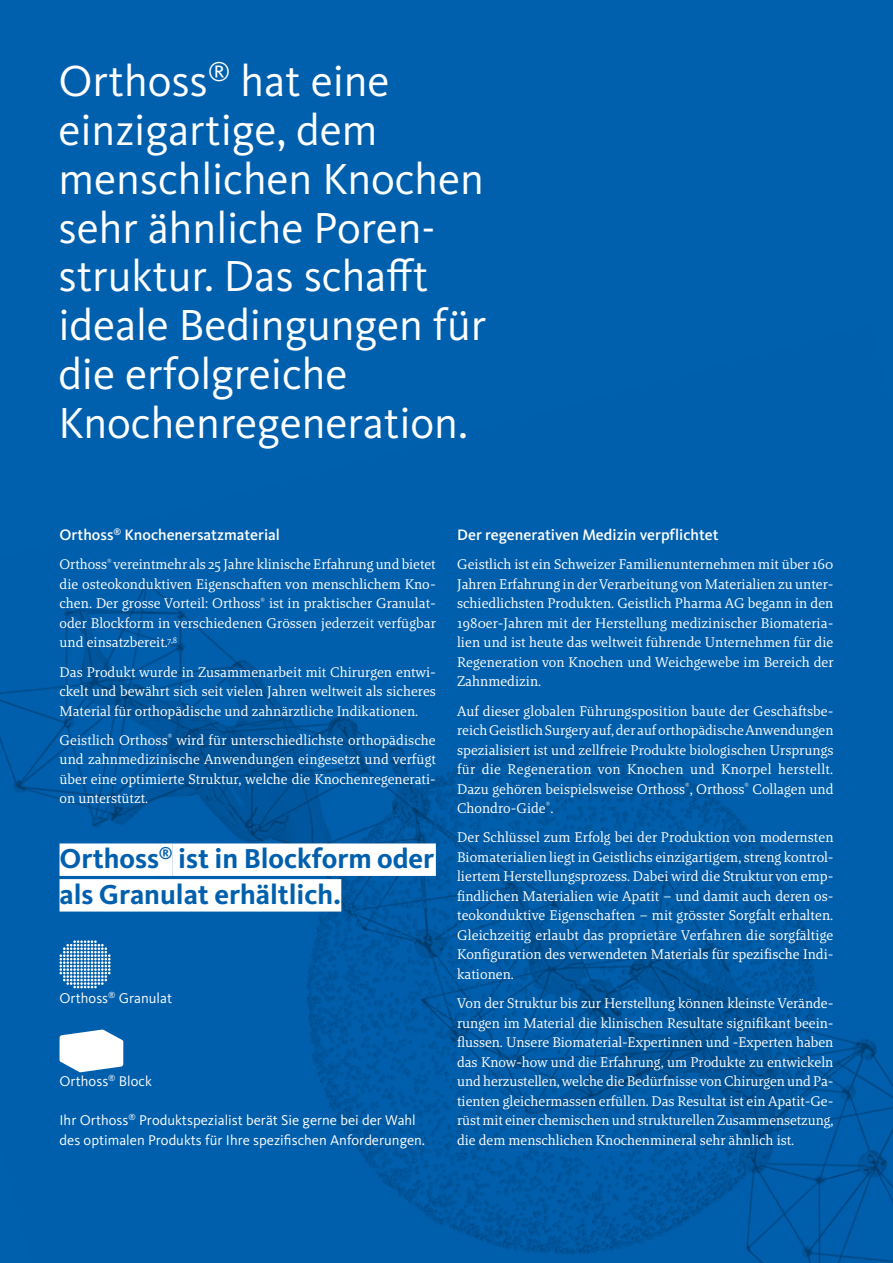
<style>
.page{position:relative;width:893px;height:1263px;background:#0160ae}
.page>*{position:absolute;margin:0;border:0;box-sizing:border-box;transform-origin:0 0}
.t1{font:45px/48.8px "Kievit Pro";color:#fff}
.t2{font:700 28.35px/35.7px "Kievit Pro";color:#0160ae}
.t3{font:500 15.75px "Kievit Pro";color:#fff}
.t4{font:14.7px/19.5px "Kievit Pro";color:#fff}
.t5{font:14.25px/19.5px "Brando";color:#fff;text-align:justify}
</style>
<div class="page">
<img style="left:0;top:582px;width:893px;height:681px">
<div style="left:60px;top:843px;width:99px;height:33px;background:#fff"></div>
<div style="left:159px;top:843px;width:14px;height:33px;background:#fff"></div>
<div style="left:173px;top:843px;width:263px;height:33px;background:#fff"></div>
<div style="left:60px;top:879px;width:281px;height:32px;background:#fff"></div>
<svg style="left:60px;top:1029px;width:63px;height:43px"></svg>
<svg style="left:60px;top:940px;width:51px;height:48px"></svg>
<h1 class="t1" style="left:58px;top:57px;width:429px">Orthoss<sup>®</sup> hat eine einzigartige, dem menschlichen Knochen sehr ähnliche Poren&shy;struktur. Das schafft ideale Bedingungen für die erfolgreiche<br>Knochenregeneration.</h1>
<p class="t3" style="left:60px;top:525px;width:222px">Orthoss<sup>®</sup> Knochenersatzmaterial</p>
<p class="t5" style="left:60px;top:554px;width:378px">Orthoss<sup>®</sup> vereintmehr als 25 Jahre klinische Erfahrung und bietet die osteokonduktiven Eigenschaften von menschlichem Kno&shy;chen. Der grosse Vorteil: Orthoss<sup>®</sup> ist in praktischer Granulat&shy;oder Blockform in verschiedenen Grössen jederzeit verfügbar und einsatzbereit.<sup>7,8</sup></p>
<p class="t5" style="left:60px;top:662px;width:378px">Das Produkt wurde in Zusammenarbeit mit Chirurgen entwi&shy;ckelt und bewährt sich seit vielen Jahren weltweit als sicheres Material für orthopädische und zahnärztliche Indikationen.</p>
<p class="t5" style="left:60px;top:730px;width:378px">Geistlich Orthoss<sup>®</sup> wird für unterschiedlichste orthopädische und zahnmedizinische Anwendungen eingesetzt und verfügt über eine optimierte Struktur, welche die Knochenregenerati&shy;on unterstützt.</p>
<h2 class="t2" style="left:60px;top:841px;width:376px">Orthoss<sup>®</sup> ist in Blockform oder als Granulat erhältlich.</h2>
<p class="t4" style="left:60px;top:988px;width:114px">Orthoss<sup>®</sup> Granulat</p>
<p class="t4" style="left:60px;top:1071px;width:94px">Orthoss<sup>®</sup> Block</p>
<p class="t4" style="left:60px;top:1110px;width:367px">Ihr Orthoss<sup>®</sup> Produktspezialist berät Sie gerne bei der Wahl des optimalen Produkts für Ihre spezifischen Anforderungen.</p>
<p class="t3" style="left:457px;top:525px;width:263px">Der regenerativen Medizin verpflichtet</p>
<p class="t5" style="left:457px;top:554px;width:378px">Geistlich ist ein Schweizer Familienunternehmen mit über 160<br>Jahren Erfahrung in der Verarbeitung von Materialien zu unter&shy;schiedlichsten Produkten. Geistlich Pharma AG begann in den 1980er-Jahren mit der Herstellung medizinischer Biomateria&shy;lien und ist heute das weltweit führende Unternehmen für die Regeneration von Knochen und Weichgewebe im Bereich der Zahnmedizin.</p>
<p class="t5" style="left:457px;top:701px;width:378px">Auf dieser globalen Führungsposition baute der Geschäftsbe&shy;reich Geistlich Surgery auf, der auf orthopädische Anwendungen spezialisiert ist und zellfreie Produkte biologischen Ursprungs für die Regeneration von Knochen und Knorpel herstellt.<br>Dazu gehören beispielsweise Orthoss<sup>®</sup>, Orthoss<sup>®</sup> Collagen und Chondro-Gide<sup>®</sup>.</p>
<p class="t5" style="left:457px;top:827px;width:378px">Der Schlüssel zum Erfolg bei der Produktion von modernsten Biomaterialien liegt in Geistlichs einzigartigem, streng kontrol&shy;liertem Herstellungsprozess. Dabei wird die Struktur von emp&shy;findlichen Materialien wie Apatit – und damit auch deren os&shy;teokonduktive Eigenschaften – mit grösster Sorgfalt erhalten.<br>Gleichzeitig erlaubt das proprietäre Verfahren die sorgfältige Konfiguration des verwendeten Materials für spezifische Indi&shy;kationen.</p>
<p class="t5" style="left:457px;top:993px;width:378px">Von der Struktur bis zur Herstellung können kleinste Verände&shy;rungen im Material die klinischen Resultate signifikant beein&shy;flussen. Unsere Biomaterial-Expertinnen und -Experten haben das Know-how und die Erfahrung, um Produkte zu entwickeln und herzustellen, welche die Bedürfnisse von Chirurgen und Pa&shy;tienten gleichermassen erfüllen. Das Resultat ist ein Apatit-Ge&shy;rüst mit einer chemischen und strukturellen Zusammensetzung, die dem menschlichen Knochenmineral sehr ähnlich ist.</p>
</div>
